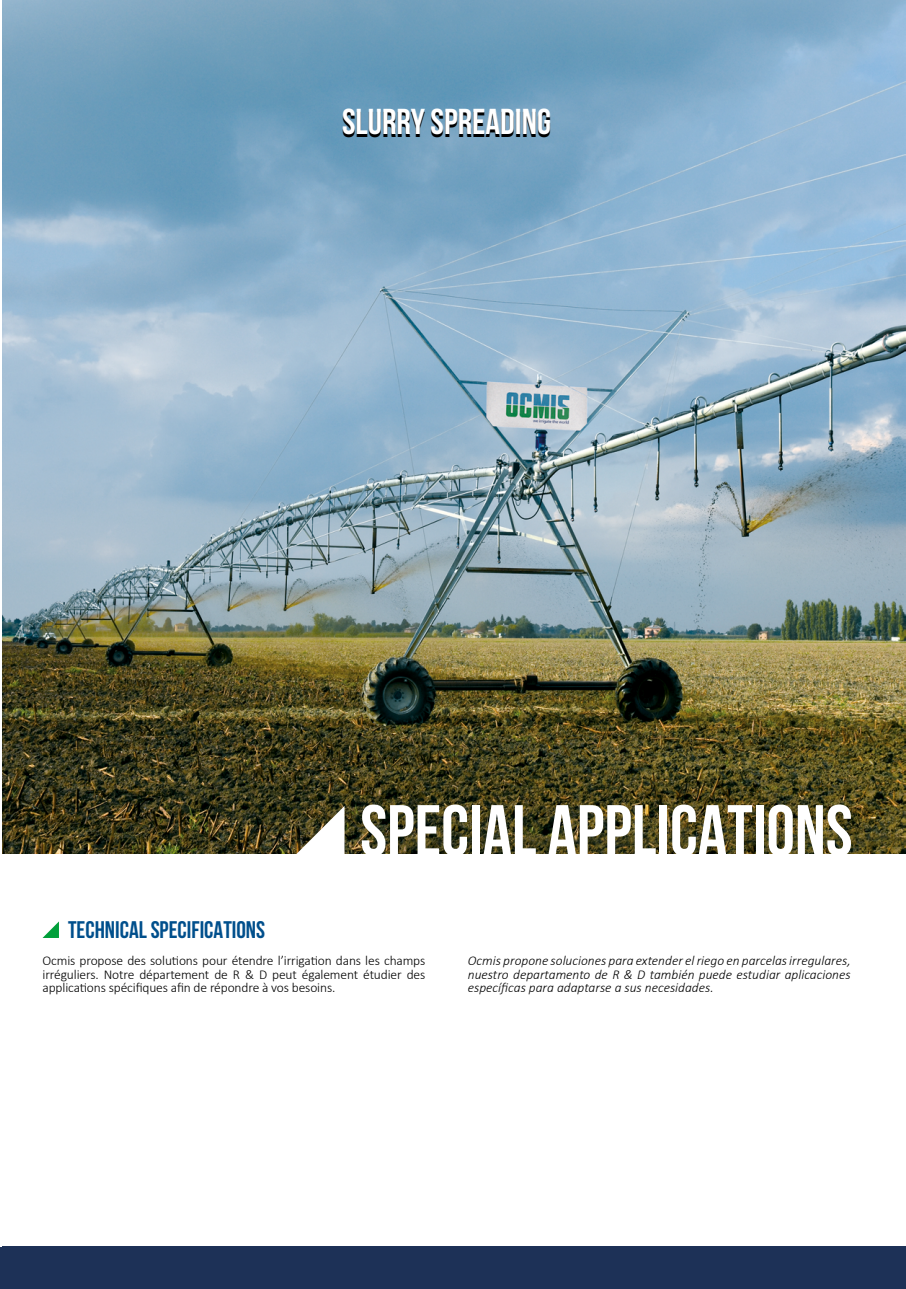
<style>
.page{position:relative;width:906px;height:1289px;background:#fff}
.page>*{position:absolute;margin:0;border:0;box-sizing:border-box;transform-origin:0 0}
.t1{font:700 72px "Bebas Neue";color:#fff}
.t2{font:700 36px "Bebas Neue";color:#000}
.t3{font:700 24px "Bebas Neue";color:#004f8c}
.t4{font:300 13.5px/13.5px "Calibri";letter-spacing:-.01em;color:#000;text-align:justify}
.t5{font:italic 300 13.5px/13.5px "Calibri";color:#000;text-align:justify}
</style>
<div class="page">
<img style="left:2px;top:0;width:904px;height:938px">
<svg style="left:295px;top:805px;width:49px;height:49px"></svg>
<svg style="left:43px;top:921px;width:16px;height:17px"></svg>
<div style="left:0;top:1246px;width:906px;height:42px;background:#1d3157"></div>
<hr style="left:0;top:854px;width:906px;height:3px;background:#fff">
<h2 class="t2" style="left:342px;top:105px;width:210px">SLURRY SPREADING</h2>
<h1 class="t1" style="left:360px;top:791px;width:494px">SPECIAL APPLICATIONS</h1>
<h3 class="t3" style="left:68px;top:916px;width:199px">TECHNICAL SPECIFICATIONS</h3>
<p class="t4" style="left:43px;top:953px;width:384px">Ocmis propose des solutions pour étendre l’irrigation dans les champs irréguliers. Notre département de R &amp; D peut également étudier des applications spécifiques afin de répondre à vos besoins.</p>
<p class="t5" style="left:468px;top:953px;width:384px">Ocmis propone soluciones para extender el riego en parcelas irregulares, nuestro departamento de R &amp; D también puede estudiar aplicaciones específicas para adaptarse a sus necesidades.</p>
</div>
